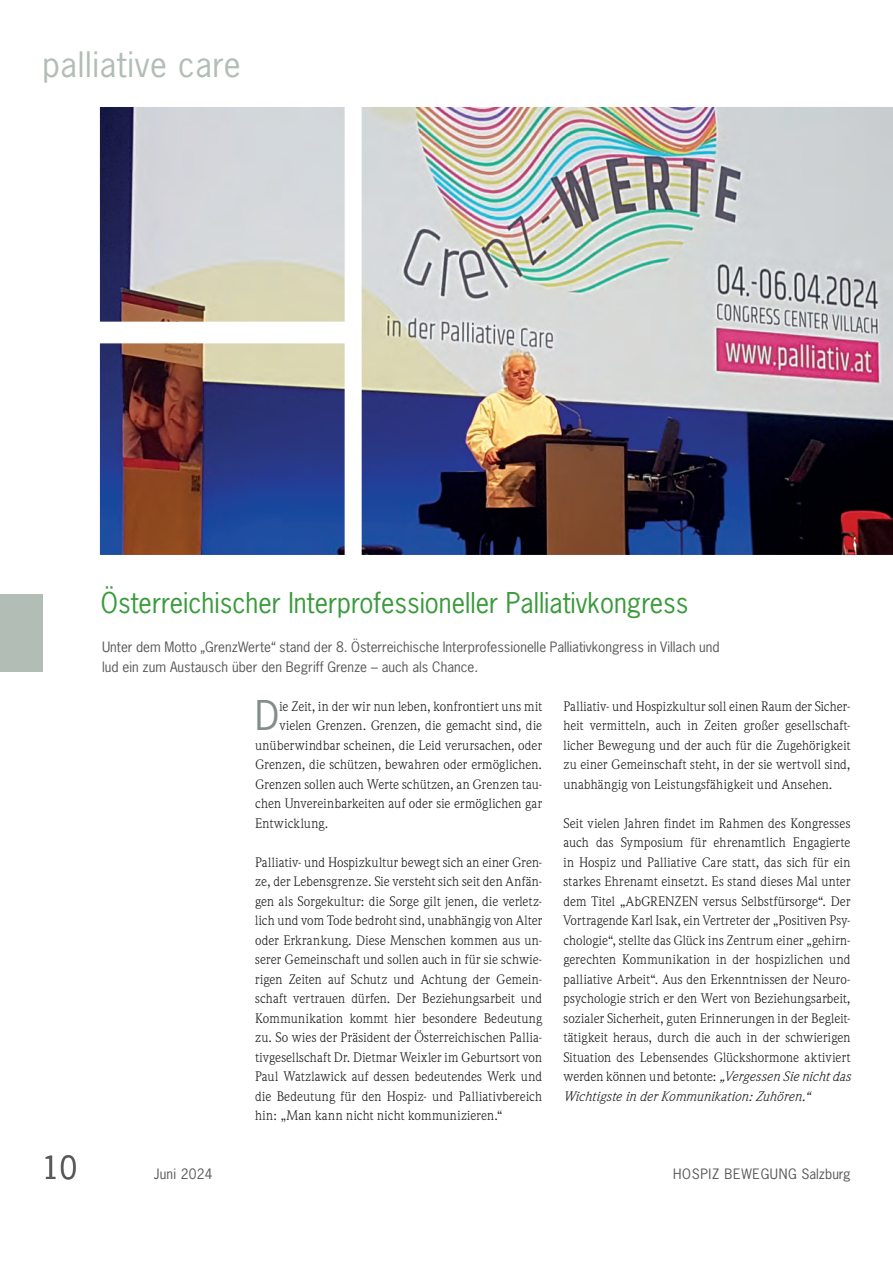
<style>
.page{position:relative;width:893px;height:1263px;background:#fff}
.page>*{position:absolute;margin:0;border:0;box-sizing:border-box;transform-origin:0 0}
.t1{font:38.55px "News Gothic Std";color:#848e89}
.t2{font:33px "News Gothic Std";letter-spacing:.02em;color:#b2bdb5}
.t3{font:30px "News Gothic Std";color:#57585a}
.t4{font:27px "News Gothic Std";color:#3a9a3b}
.t5{font:13.5px/19.5px "Weidemann Std";letter-spacing:.005em;color:#231f20;text-align:justify}
.t6{font:13.5px/19.5px "News Gothic Std";color:#57585a}
.t7{font:13.5px "News Gothic Std";letter-spacing:.05em;color:#57585a}
.t8{font:13.5px "News Gothic Std";letter-spacing:.02em;color:#57585a}
.s1{font-style:italic}
</style>
<div class="page">
<div style="left:0;top:594px;width:43px;height:77px;background:#b2bdb5"></div>
<img style="left:100px;top:107px;width:793px;height:448px">
<h2 class="t2" style="left:43px;top:43px;width:200px">palliative care</h2>
<h3 class="t4" style="left:101px;top:586px;width:589px">Österreichischer Interprofessioneller Palliativkongress</h3>
<p class="t6" style="left:102px;top:637px;width:619px">Unter dem Motto „GrenzWerte“ stand der 8. Österreichische Interprofessionelle Palliativkongress in Villach und lud ein zum Austausch über den Begriff Grenze – auch als Chance.</p>
<h3 class="t3" style="left:43px;top:1148px;width:36px">10</h3>
<p class="t8" style="left:154px;top:1165px;width:60px">Juni 2024</p>
<h1 class="t1" style="left:255px;top:691px;width:26px">D</h1>
<p class="t5" style="left:279px;top:696px;width:264px">ie Zeit, in der wir nun leben, konfrontiert uns mit</p>
<p class="t5" style="left:279px;top:716px;width:264px">vielen Grenzen. Grenzen, die gemacht sind, die</p>
<p class="t5" style="left:255px;top:735px;width:289px">unüberwindbar scheinen, die Leid verursachen, oder</p>
<p class="t5" style="left:255px;top:755px;width:289px">Grenzen, die schützen, bewahren oder ermöglichen.</p>
<p class="t5" style="left:255px;top:774px;width:289px">Grenzen sollen auch Werte schützen, an Grenzen tau-</p>
<p class="t5" style="left:255px;top:794px;width:288px">chen Unvereinbarkeiten auf oder sie ermöglichen gar</p>
<p class="t5" style="left:255px;top:813px;width:75px">Entwicklung.</p>
<p class="t5" style="left:255px;top:852px;width:289px">Palliativ- und Hospizkultur bewegt sich an einer Gren&shy;ze, der Lebensgrenze. Sie versteht sich seit den Anfän&shy;gen als Sorgekultur: die Sorge gilt jenen, die verletz&shy;lich und vom Tode bedroht sind, unabhängig von Alter oder Erkrankung. Diese Menschen kommen aus un&shy;serer Gemeinschaft und sollen auch in für sie schwie&shy;rigen Zeiten auf Schutz und Achtung der Gemein&shy;schaft vertrauen dürfen. Der Beziehungsarbeit und Kommunikation kommt hier besondere Bedeutung zu. So wies der Präsident der Österreichischen Pallia&shy;tivgesellschaft Dr. Dietmar Weixler im Geburtsort von Paul Watzlawick auf dessen bedeutendes Werk und die Bedeutung für den Hospiz- und Palliativbereich hin: „Man kann nicht nicht kommunizieren.“</p>
<p class="t5" style="left:563px;top:696px;width:289px">Palliativ- und Hospizkultur soll einen Raum der Sicher&shy;heit vermitteln, auch in Zeiten großer gesellschaft&shy;licher Bewegung und der auch für die Zugehörigkeit zu einer Gemeinschaft steht, in der sie wertvoll sind, unabhängig von Leistungsfähigkeit und Ansehen.</p>
<p class="t5" style="left:563px;top:813px;width:289px">Seit vielen Jahren findet im Rahmen des Kongresses auch das Symposium für ehrenamtlich Engagierte in Hospiz und Palliative Care statt, das sich für ein starkes Ehrenamt einsetzt. Es stand dieses Mal unter dem Titel „AbGRENZEN versus Selbstfürsorge“. Der Vortragende Karl Isak, ein Vertreter der „Positiven Psy&shy;chologie“, stellte das Glück ins Zentrum einer „gehirn&shy;gerechten Kommunikation in der hospizlichen und palliative Arbeit“. Aus den Erkenntnissen der Neuro&shy;psychologie strich er den Wert von Beziehungsarbeit, sozialer Sicherheit, guten Erinnerungen in der Begleit&shy;tätigkeit heraus, durch die auch in der schwierigen Situation des Lebensendes Glückshormone aktiviert werden können und betonte: <span class="s1">„Vergessen Sie nicht das Wichtigste in der Kommunikation: Zuhören.“</span></p>
<p class="t7" style="left:673px;top:1165px;width:179px">HOSPIZ BEWEGUNG Salzburg</p>
</div>
